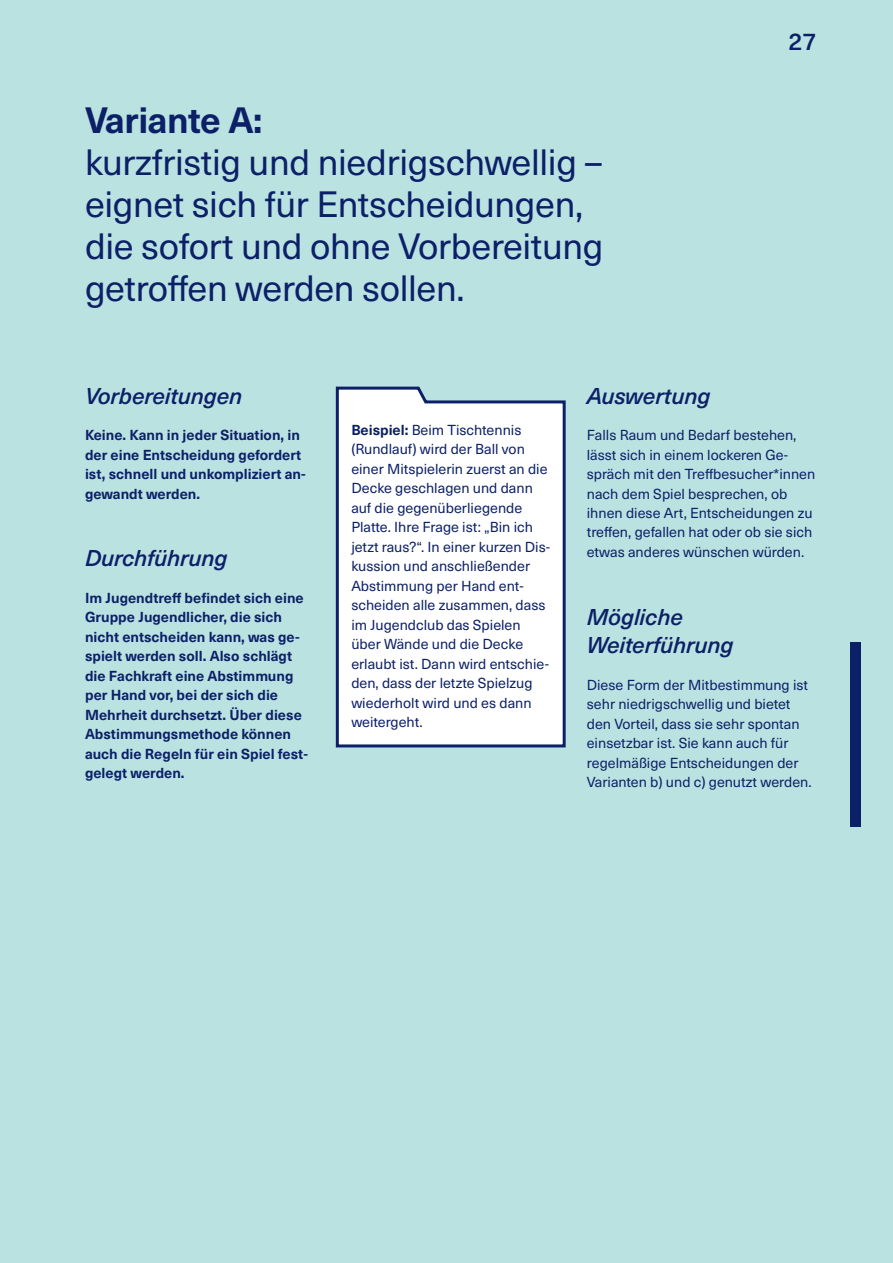
<style>
.page{position:relative;width:893px;height:1263px;background:#bae2e1}
.page>*{position:absolute;margin:0;border:0;box-sizing:border-box;transform-origin:0 0}
.t1{font:36px/42px "Neue Haas Unica";letter-spacing:-.01em;color:#0c2068}
.t2{font:700 36px "Neue Haas Unica";letter-spacing:-.01em;color:#0c2068}
.t3{font:500 24px "Neue Haas Unica";color:#0c2068}
.t4{font:italic 500 22.5px/28.5px "Neue Haas Unica";letter-spacing:-.01em;color:#0c2068}
.t5{font:14.25px/19.5px "Neue Haas Unica";color:#0c2068}
.t6{font:700 14.25px/19.5px "Neue Haas Unica";color:#0c2068}
.s1{font-weight:700}
</style>
<div class="page">
<div style="left:850px;top:821px;width:11px;height:5px;background:#0c2068"></div>
<div style="left:850px;top:795px;width:11px;height:8px;background:#0c2068"></div>
<div style="left:850px;top:769px;width:11px;height:8px;background:#0c2068"></div>
<div style="left:850px;top:803px;width:11px;height:18px;background:#0c2068"></div>
<div style="left:850px;top:777px;width:11px;height:18px;background:#0c2068"></div>
<div style="left:850px;top:751px;width:11px;height:18px;background:#0c2068"></div>
<div style="left:850px;top:743px;width:11px;height:8px;background:#0c2068"></div>
<div style="left:850px;top:725px;width:11px;height:18px;background:#0c2068"></div>
<div style="left:850px;top:717px;width:11px;height:8px;background:#0c2068"></div>
<div style="left:850px;top:700px;width:11px;height:17px;background:#0c2068"></div>
<div style="left:850px;top:691px;width:11px;height:9px;background:#0c2068"></div>
<div style="left:850px;top:674px;width:11px;height:17px;background:#0c2068"></div>
<div style="left:850px;top:665px;width:11px;height:9px;background:#0c2068"></div>
<div style="left:850px;top:642px;width:11px;height:6px;background:#0c2068"></div>
<div style="left:850px;top:648px;width:11px;height:17px;background:#0c2068"></div>
<svg style="left:335px;top:386px;width:231px;height:362px;background:#f2f4f7"></svg>
<h1 class="t2" style="left:85px;top:93px;width:179px">Variante A:</h1>
<h1 class="t1" style="left:85px;top:140px;width:520px">kurzfristig und niedrigschwellig – eignet sich für Entscheidungen, die sofort und ohne Vorbereitung getroffen werden sollen.</h1>
<h2 class="t3" style="left:788px;top:24px;width:29px">27</h2>
<h3 class="t4" style="left:85px;top:380px;width:159px">Vorbereitungen</h3>
<p class="t6" style="left:85px;top:424px;width:222px">Keine. Kann in jeder Situation, in der eine Entscheidung gefordert ist, schnell und unkompliziert an&shy;gewandt werden.</p>
<h3 class="t4" style="left:85px;top:542px;width:144px">Durchführung</h3>
<p class="t6" style="left:85px;top:587px;width:224px">Im Jugendtreff befindet sich eine<br>Gruppe Jugendlicher, die sich nicht entscheiden kann, was ge&shy;spielt werden soll. Also schlägt die Fachkraft eine Abstimmung per Hand vor, bei der sich die<br>Mehrheit durchsetzt. Über diese<br>Abstimmungsmethode können auch die Regeln für ein Spiel fest&shy;gelegt werden.</p>
<p class="t5" style="left:351px;top:419px;width:200px"><span class="s1">Beispiel:</span> Beim Tischtennis (Rundlauf) wird der Ball von einer Mitspielerin zuerst an die<br>Decke geschlagen und dann auf die gegenüberliegende<br>Platte. Ihre Frage ist: „Bin ich jetzt raus?“. In einer kurzen Dis&shy;kussion und anschließender<br>Abstimmung per Hand ent&shy;scheiden alle zusammen, dass im Jugendclub das Spielen über Wände und die Decke erlaubt ist. Dann wird entschie&shy;den, dass der letzte Spielzug wiederholt wird und es dann weitergeht.</p>
<h3 class="t4" style="left:587px;top:380px;width:125px">Auswertung</h3>
<p class="t5" style="left:587px;top:424px;width:230px">Falls Raum und Bedarf bestehen, lässt sich in einem lockeren Ge&shy;spräch mit den Treffbesucher*innen nach dem Spiel besprechen, ob ihnen diese Art, Entscheidungen zu treffen, gefallen hat oder ob sie sich etwas anderes wünschen würden.</p>
<h3 class="t4" style="left:587px;top:601px;width:148px">Mögliche<br>Weiterführung</h3>
<p class="t5" style="left:587px;top:674px;width:226px">Diese Form der Mitbestimmung ist sehr niedrigschwellig und bietet den Vorteil, dass sie sehr spontan einsetzbar ist. Sie kann auch für regelmäßige Entscheidungen der Varianten b) und c) genutzt werden.</p>
</div>
